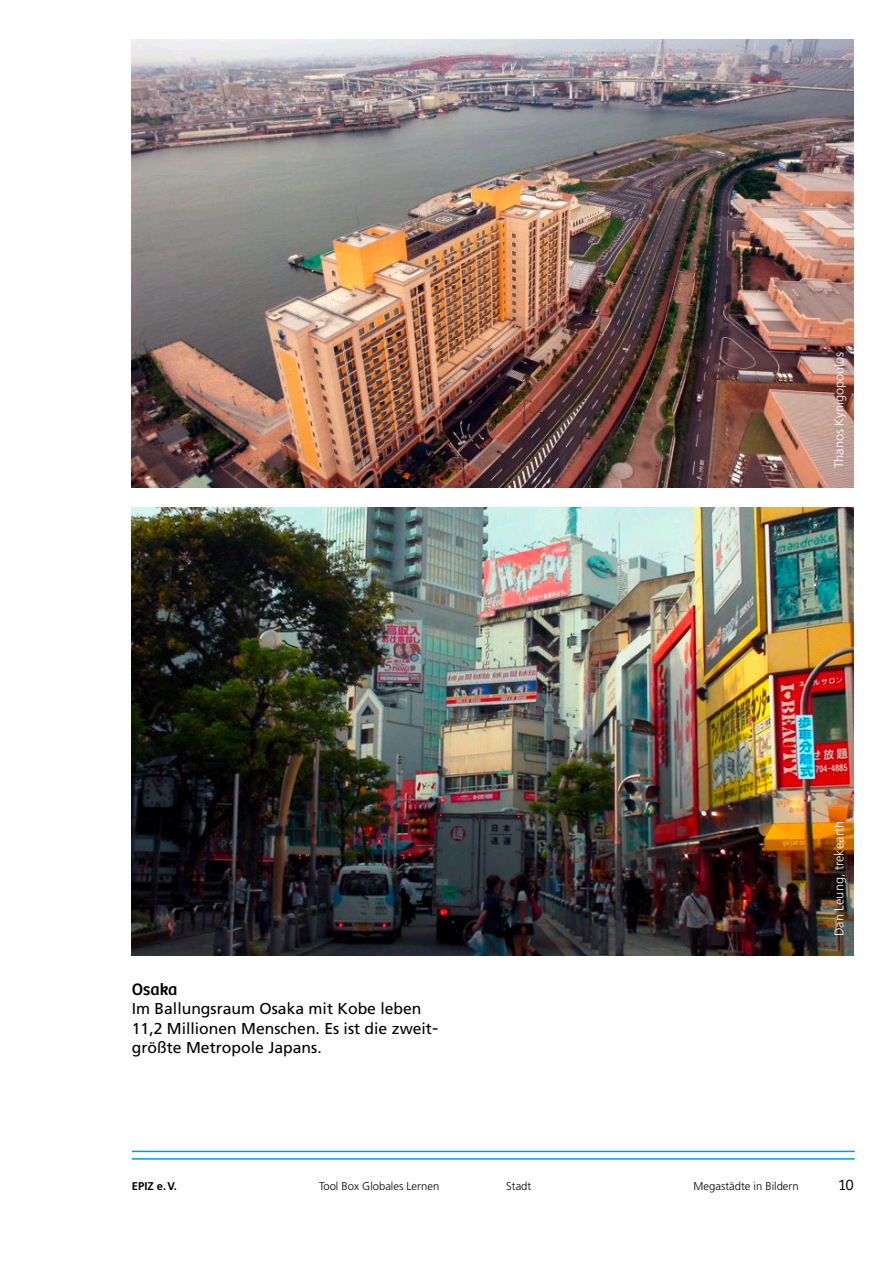
<style>
.page{position:relative;width:893px;height:1263px;background:#fff}
.page>*{position:absolute;margin:0;border:0;box-sizing:border-box;transform-origin:0 0}
.t1{font:17.25px "Bree";color:#000}
.t2{font:15.75px/19.5px "Frutiger";color:#000}
.t3{font:300 15.75px "Bree";color:#000}
.t4{font:300 12.75px "Frutiger";color:#fff}
.t5{font:300 11.25px "Frutiger";color:#000}
.t6{font:700 11.25px "Frutiger";color:#000}
</style>
<div class="page">
<hr style="left:132px;top:1158px;width:723px;height:1px;background:#009cd2">
<hr style="left:132px;top:1150px;width:723px;height:2px;background:#009cd2">
<img style="left:132px;top:507px;width:722px;height:449px">
<img style="left:132px;top:39px;width:722px;height:449px">
<p class="t4" style="left:832px;top:468px;width:118px;rotate:-90deg">Thanos Kynigopoulos</p>
<p class="t1" style="left:132px;top:978px;width:47px">Osaka</p>
<p class="t2" style="left:132px;top:999px;width:307px">Im Ballungsraum Osaka mit Kobe leben<br>11,2 Millionen Menschen. Es ist die zweit&shy;größte Metropole Japans.</p>
<p class="t4" style="left:832px;top:936px;width:117px;rotate:-90deg">Dan Leung, trekearth</p>
<p class="t6" style="left:132px;top:1179px;width:46px">EPIZ e.V.</p>
<p class="t5" style="left:319px;top:1179px;width:122px">Tool Box Globales Lernen</p>
<p class="t5" style="left:506px;top:1179px;width:26px">Stadt</p>
<p class="t3" style="left:839px;top:1175px;width:17px">10</p>
<p class="t5" style="left:693px;top:1179px;width:107px">Megastädte in Bildern</p>
</div>
